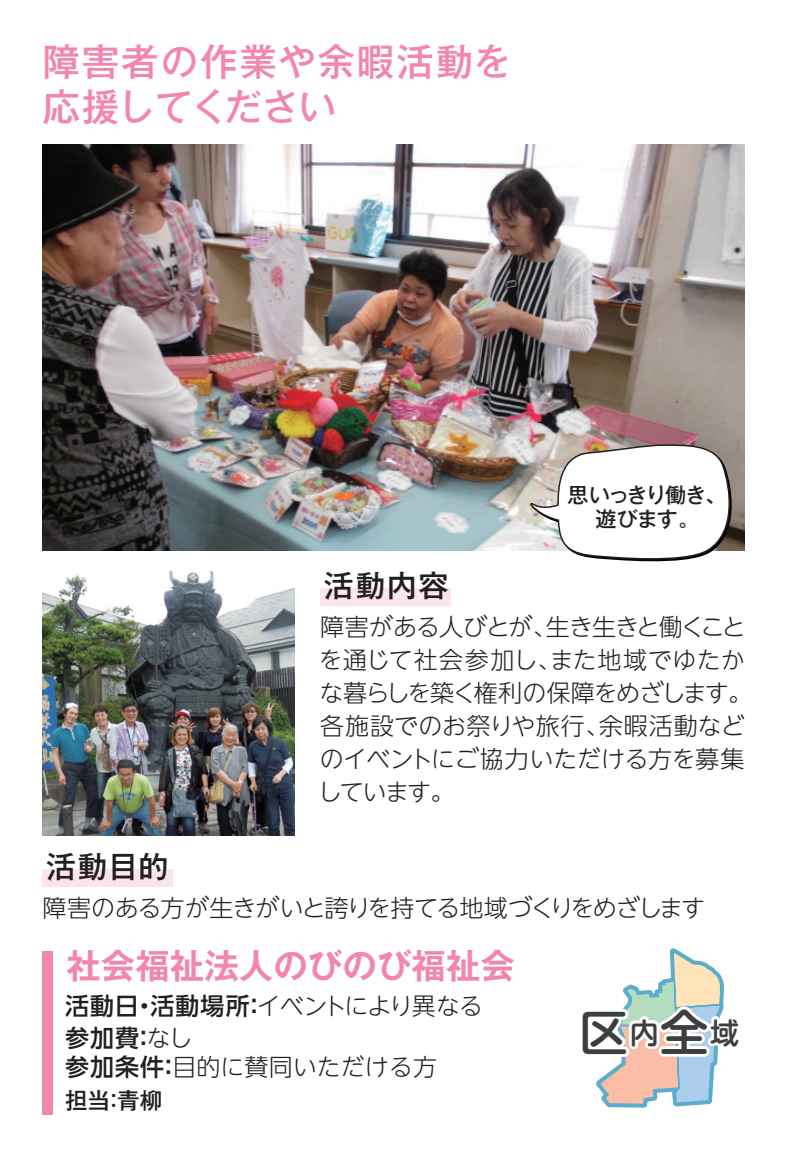
<style>
.page{position:relative;width:787px;height:1157px;background:#fff}
.page>*{position:absolute;margin:0;border:0;box-sizing:border-box;transform-origin:0 0}
.t1{font:48.3px "UD Shin M Go Pro Medium 90 pv RKSJ H";color:#3e3e3f}
.t2{font:500 37.5px/45px "Gothic MB101 Pro";letter-spacing:.05em;color:#f286ae}
.t3{font:700 34.5px "Gothic MB101 Pro De";color:#f286ae}
.t4{font:500 30px "Gothic MB101 Pro";letter-spacing:.05em;color:#231f20}
.t5{font:300 24px/33px "UD Shin Go NT Pro";letter-spacing:-.02em;color:#231f20}
.t6{font:300 24px "UD Shin Go NT Pro";letter-spacing:-.05em;color:#231f20}
.t7{font:500 24px/31.5px "UD Shin Go NT Pro";color:#231f20}
.t8{font:300 24px "UD Shin Go NT Pro";color:#231f20}
.t9{font:500 22.5px "Gothic MB101 Pro";color:#231f20}
.t10{font:500 21px/24px "Gothic MB101 Pro";letter-spacing:-.045em;color:#231f20;text-align:center}
.s1{font-weight:300}
.s2{font-weight:500}
</style>
<div class="page">
<img style="left:43px;top:145px;width:701px;height:405px">
<img style="left:43px;top:571px;width:252px;height:264px">
<div style="left:43px;top:951px;width:10px;height:163px;background:#f286ae"></div>
<div style="left:320px;top:587px;width:131px;height:18px;background:#fce4ec"></div>
<div style="left:43px;top:869px;width:130px;height:18px;background:#fce4ec"></div>
<svg style="left:596px;top:948px;width:128px;height:160px"></svg>
<svg style="left:515px;top:443px;width:222px;height:119px"></svg>
<h2 class="t2" style="left:43px;top:34px;width:470px">障害者の作業や余暇活動を応援してください</h2>
<p class="t4" style="left:324px;top:560px;width:126px">活動内容</p>
<p class="t10" style="left:567px;top:480px;width:160px">思いっきり働き、遊びます。</p>
<p class="t4" style="left:46px;top:842px;width:124px">活動目的</p>
<p class="t5" style="left:318px;top:609px;width:436px">障害がある人びとが、生き生きと働くことを通じて社会参加し、また地域でゆたかな暮らしを築く権利の保障をめざします。各施設でのお祭りや旅行、余暇活動などのイベントにご協力いただける方を募集しています。</p>
<p class="t6" style="left:43px;top:888px;width:664px">障害のある方が生きがいと誇りを持てる地域づくりをめざします</p>
<h3 class="t3" style="left:66px;top:937px;width:450px">社会福祉法人のびのび福祉会</h3>
<p class="t7" style="left:65px;top:989px;width:419px">活動日・活動場所：<span class="s1">イベントにより異なる</span>参加費：<span class="s1">なし</span></p>
<p class="t8" style="left:65px;top:1047px;width:373px"><span class="s2">参加条件：</span>目的に賛同いただける方</p>
<p class="t9" style="left:65px;top:1081px;width:99px">担当：青柳</p>
<h1 class="t1" style="left:579px;top:993px;width:161px">区<sup>内</sup>全<sup>域</sup></h1>
</div>
